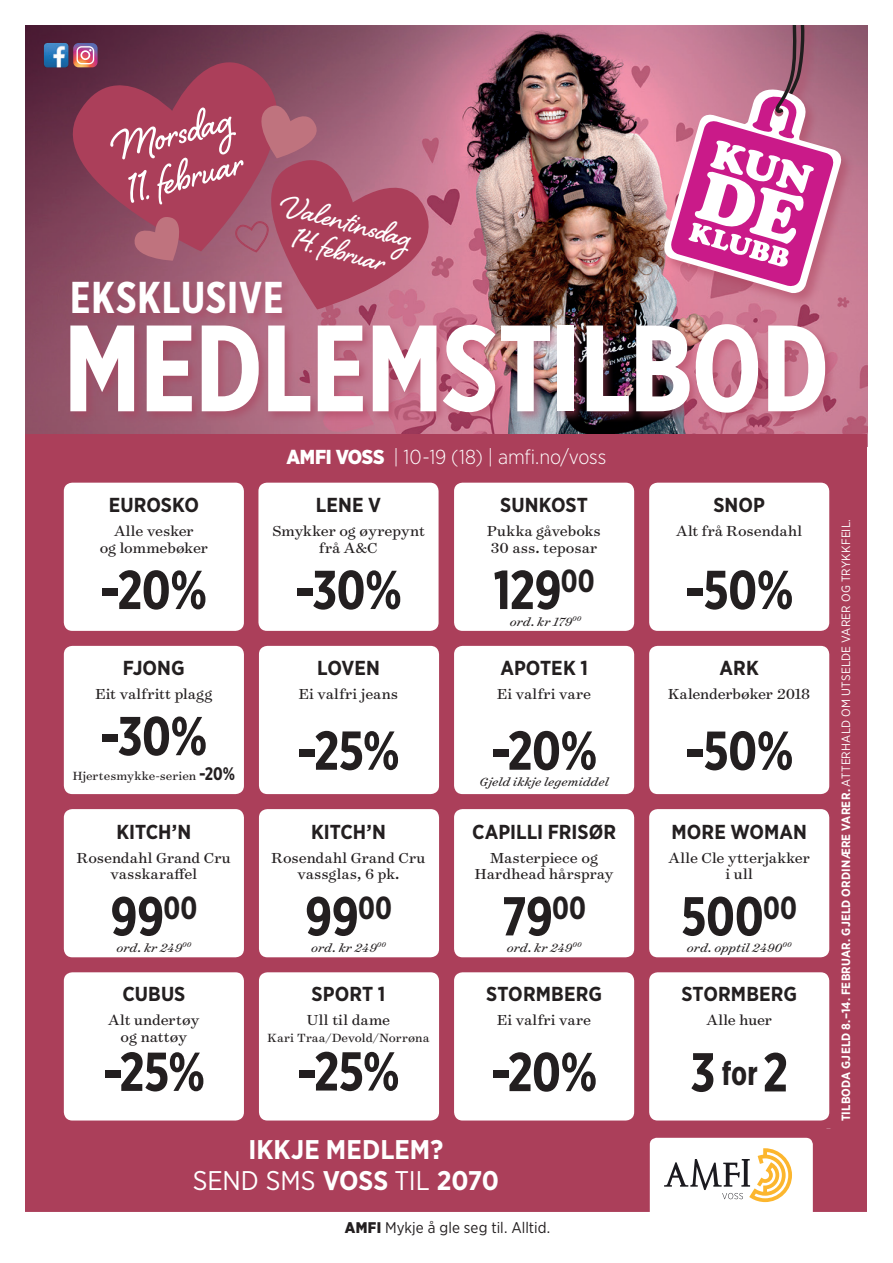
<style>
.page{position:relative;width:893px;height:1263px;background:#fff}
.page>*{position:absolute;margin:0;border:0;box-sizing:border-box;transform-origin:0 0}
.Vare{font:700 122.55px "Gotham X Narrow";letter-spacing:-.01em;color:#fff}
.Vare-2{font:700 54.75px "Gotham X Narrow";letter-spacing:-.005em;color:#231f20}
.t1{font:700 52.5px "Shelby";color:#fff}
.Vare-3{font:700 44.55px "Gotham X Narrow";letter-spacing:.025em;color:#fff}
.t2{font:700 39px "Shelby";color:#fff}
.Vare-4{font:700 33.75px "Gotham X Narrow";color:#231f20}
.Butikk{font:27px "Gotham Narrow";color:#fff}
.Butikk-2{font:700 27px "Gotham Narrow";letter-spacing:.005em;color:#fff}
.Butikk-3{font:700 20.25px "Gotham Narrow";letter-spacing:.005em;color:#231f20}
.t3{font:300 20.25px "Gotham Narrow";letter-spacing:-.005em;color:#fff}
.Vare-5{font:16.5px/16.5px "Surveyor Text";color:#231f20;text-align:center}
.Vare-6{font:16.5px "Surveyor Text";letter-spacing:.02em;color:#231f20}
.t4{font:15.45px "Gotham Narrow";color:#231f20}
.Vare-7{font:italic 13.5px "Surveyor Text";letter-spacing:.01em;color:#231f20}
.Vare-8{font:13.5px "Surveyor Text";letter-spacing:.005em;color:#231f20}
.Butikk-4{font:700 12px "Gotham Narrow";letter-spacing:.02em;color:#fff}
.s1{font-weight:900}
.s2{font-family:"Gotham X Narrow";font-weight:700;font-size:18.15px}
.s3{font-size:54.75px}
.s4{font-weight:700}
.s5{font-weight:400}
</style>
<div class="page">
<img style="left:26px;top:26px;width:841px;height:408px">
<div style="left:26px;top:434px;width:841px;height:803px;background:#ab3f5a"></div>
<svg style="left:25px;top:1138px;width:842px;height:99px"></svg>
<svg style="left:664px;top:1148px;width:128px;height:54px;background:#e5dcca"></svg>
<div style="left:649px;top:972px;width:180px;height:148px;background:#fff;border-radius:9px"></div>
<div style="left:454px;top:972px;width:180px;height:148px;background:#fff;border-radius:9px"></div>
<div style="left:259px;top:972px;width:180px;height:148px;background:#fff;border-radius:9px"></div>
<div style="left:64px;top:972px;width:180px;height:148px;background:#fff;border-radius:9px"></div>
<div style="left:649px;top:809px;width:180px;height:148px;background:#fff;border-radius:9px"></div>
<div style="left:454px;top:809px;width:180px;height:148px;background:#fff;border-radius:9px"></div>
<div style="left:259px;top:809px;width:180px;height:148px;background:#fff;border-radius:9px"></div>
<div style="left:64px;top:809px;width:180px;height:148px;background:#fff;border-radius:9px"></div>
<div style="left:649px;top:646px;width:180px;height:148px;background:#fff;border-radius:9px"></div>
<div style="left:454px;top:646px;width:180px;height:148px;background:#fff;border-radius:9px"></div>
<div style="left:259px;top:646px;width:180px;height:148px;background:#fff;border-radius:9px"></div>
<div style="left:64px;top:646px;width:180px;height:148px;background:#fff;border-radius:9px"></div>
<div style="left:649px;top:483px;width:180px;height:148px;background:#fff;border-radius:9px"></div>
<div style="left:454px;top:483px;width:180px;height:148px;background:#fff;border-radius:9px"></div>
<div style="left:258px;top:483px;width:181px;height:148px;background:#fff;border-radius:9px"></div>
<div style="left:64px;top:483px;width:180px;height:148px;background:#fff;border-radius:9px"></div>
<div style="left:662px;top:26px;width:193px;height:281px;background:#ab3f5a;opacity:.5"></div>
<svg style="left:661px;top:26px;width:183px;height:269px"></svg>
<svg style="left:41px;top:39px;width:287px;height:212px;background:#8c3e58"></svg>
<div style="left:68px;top:322px;width:769px;height:102px;background:#ab3f5a;opacity:.5"></div>
<div style="left:70px;top:278px;width:223px;height:47px;background:#ab3f5a;opacity:.5"></div>
<svg style="left:130px;top:213px;width:58px;height:48px;background:#ac5e70"></svg>
<svg style="left:235px;top:100px;width:220px;height:209px;background:#b05a73"></svg>
<p class="t1" style="left:105px;top:113px;width:122px;rotate:-15deg">Morsdag</p>
<p class="t1" style="left:119px;top:156px;width:120px;rotate:-15deg">11. februar</p>
<p class="t2" style="left:289px;top:178px;width:135px;rotate:15deg">Valentinsdag</p>
<p class="t2" style="left:301px;top:212px;width:96px;rotate:15deg">14. februar</p>
<p class="Vare-3" style="left:70px;top:270px;width:215px">EKSKLUSIVE</p>
<p class="Vare" style="left:64px;top:293px;width:767px">MEDLEMSTILBOD</p>
<p class="t3" style="left:286px;top:444px;width:322px"><span class="s1">AMFI VOSS</span> | 10-19 (18) | amfi.no/voss</p>
<p class="Butikk-3" style="left:109px;top:492px;width:92px">EUROSKO</p>
<p class="Butikk-3" style="left:316px;top:492px;width:67px">LENE V</p>
<p class="Butikk-3" style="left:500px;top:492px;width:89px">SUNKOST</p>
<p class="Butikk-3" style="left:713px;top:492px;width:53px">SNOP</p>
<p class="Vare-5" style="left:100px;top:522px;width:110px">Alle vesker<br>og lommebøker</p>
<p class="Vare-2" style="left:101px;top:556px;width:108px">-20%</p>
<p class="Vare-5" style="left:272px;top:522px;width:154px">Smykker og øyrepynt frå A&amp;C</p>
<p class="Vare-2" style="left:295px;top:556px;width:109px">-30%</p>
<p class="Vare-5" style="left:487px;top:522px;width:115px;text-align:left">Pukka gåveboks<br>30 ass. teposar</p>
<p class="Vare-2" style="left:493px;top:556px;width:103px">129<sup>00</sup></p>
<p class="Vare-7" style="left:510px;top:612px;width:73px">ord. kr 179<sup>00</sup></p>
<p class="Vare-5" style="left:676px;top:522px;width:128px">Alt frå Rosendahl</p>
<p class="Vare-2" style="left:685px;top:556px;width:110px">-50%</p>
<p class="Butikk-3" style="left:123px;top:655px;width:63px">FJONG</p>
<p class="Butikk-3" style="left:317px;top:655px;width:64px">LOVEN</p>
<p class="Butikk-3" style="left:500px;top:655px;width:89px">APOTEK 1</p>
<p class="Butikk-3" style="left:720px;top:655px;width:41px">ARK</p>
<p class="Vare-5" style="left:95px;top:685px;width:119px">Eit valfritt plagg</p>
<p class="Vare-2" style="left:100px;top:702px;width:109px">-30%</p>
<p class="Vare-8" style="left:73px;top:767px;width:164px">Hjertesmykke-serien <span class="s2">-20%</span></p>
<p class="Vare-5" style="left:299px;top:685px;width:101px">Ei valfri jeans</p>
<p class="Vare-2" style="left:297px;top:717px;width:104px">-25%</p>
<p class="Vare-6" style="left:497px;top:683px;width:96px">Ei valfri vare</p>
<p class="Vare-2" style="left:491px;top:717px;width:108px">-20%</p>
<p class="Vare-7" style="left:480px;top:773px;width:131px">Gjeld ikkje legemiddel</p>
<p class="Vare-5" style="left:668px;top:685px;width:144px">Kalenderbøker 2018</p>
<p class="Vare-2" style="left:685px;top:717px;width:110px">-50%</p>
<p class="Butikk-3" style="left:116px;top:818px;width:76px">KITCH’N</p>
<p class="Butikk-3" style="left:311px;top:818px;width:76px">KITCH’N</p>
<p class="Butikk-3" style="left:472px;top:818px;width:145px">CAPILLI FRISØR</p>
<p class="Butikk-3" style="left:671px;top:818px;width:137px">MORE WOMAN</p>
<p class="Vare-5" style="left:77px;top:849px;width:155px">Rosendahl Grand Cru vasskaraffel</p>
<p class="Vare-2" style="left:110px;top:882px;width:88px">99<sup>00</sup></p>
<p class="Vare-7" style="left:116px;top:939px;width:76px">ord. kr 249<sup>00</sup></p>
<p class="Vare-5" style="left:272px;top:849px;width:155px">Rosendahl Grand Cru vassglas, 6 pk.</p>
<p class="Vare-2" style="left:305px;top:882px;width:88px">99<sup>00</sup></p>
<p class="Vare-7" style="left:311px;top:939px;width:76px">ord. kr 249<sup>00</sup></p>
<p class="Vare-5" style="left:475px;top:849px;width:140px">Masterpiece og<br>Hardhead hårspray</p>
<p class="Vare-2" style="left:502px;top:882px;width:85px">79<sup>00</sup></p>
<p class="Vare-7" style="left:507px;top:939px;width:76px">ord. kr 249<sup>00</sup></p>
<p class="Vare-5" style="left:669px;top:849px;width:143px">Alle Cle ytterjakker</p>
<p class="Vare-5" style="left:725px;top:865px;width:29px">i ull</p>
<p class="Vare-2" style="left:681px;top:882px;width:117px">500<sup>00</sup></p>
<p class="Vare-7" style="left:687px;top:939px;width:106px">ord. opptil 2490<sup>00</sup></p>
<p class="Butikk-3" style="left:122px;top:981px;width:65px">CUBUS</p>
<p class="Butikk-3" style="left:312px;top:981px;width:75px">SPORT 1</p>
<p class="Butikk-3" style="left:486px;top:981px;width:117px">STORMBERG</p>
<p class="Butikk-3" style="left:681px;top:981px;width:117px">STORMBERG</p>
<p class="Vare-5" style="left:108px;top:1011px;width:93px">Alt undertøy</p>
<p class="Vare-5" style="left:121px;top:1028px;width:68px">og nattøy</p>
<p class="Vare-2" style="left:103px;top:1038px;width:104px">-25%</p>
<p class="Vare-5" style="left:307px;top:1011px;width:85px">Ull til dame</p>
<p class="Vare-8" style="left:268px;top:1029px;width:163px">Kari Traa/Devold/Norrøna</p>
<p class="Vare-2" style="left:297px;top:1037px;width:104px">-25%</p>
<p class="Vare-6" style="left:497px;top:1010px;width:96px">Ei valfri vare</p>
<p class="Vare-2" style="left:491px;top:1038px;width:108px">-20%</p>
<p class="Vare-5" style="left:706px;top:1011px;width:67px">Alle huer</p>
<p class="Vare-4" style="left:691px;top:1053px;width:99px"><span class="s3">3</span> for<span class="s3">2</span></p>
<p class="Butikk-2" style="left:248px;top:1132px;width:196px">IKKJE MEDLEM?</p>
<p class="Butikk" style="left:193px;top:1164px;width:308px">SEND SMS <span class="s4">VOSS</span> TIL <span class="s4">2070</span></p>
<p class="t4" style="left:345px;top:1218px;width:207px"><span class="s1">AMFI</span> Mykje å gle seg til. Alltid.</p>
<p class="Butikk-4" style="left:838px;top:1121px;width:604px;rotate:-90deg">TILBODA GJELD 8.–14. FEBRUAR. GJELD ORDINÆRE VARER. <span class="s5">ATTERHALD OM UTSELDE VARER OG TRYKKFEIL.</span></p>
</div>
